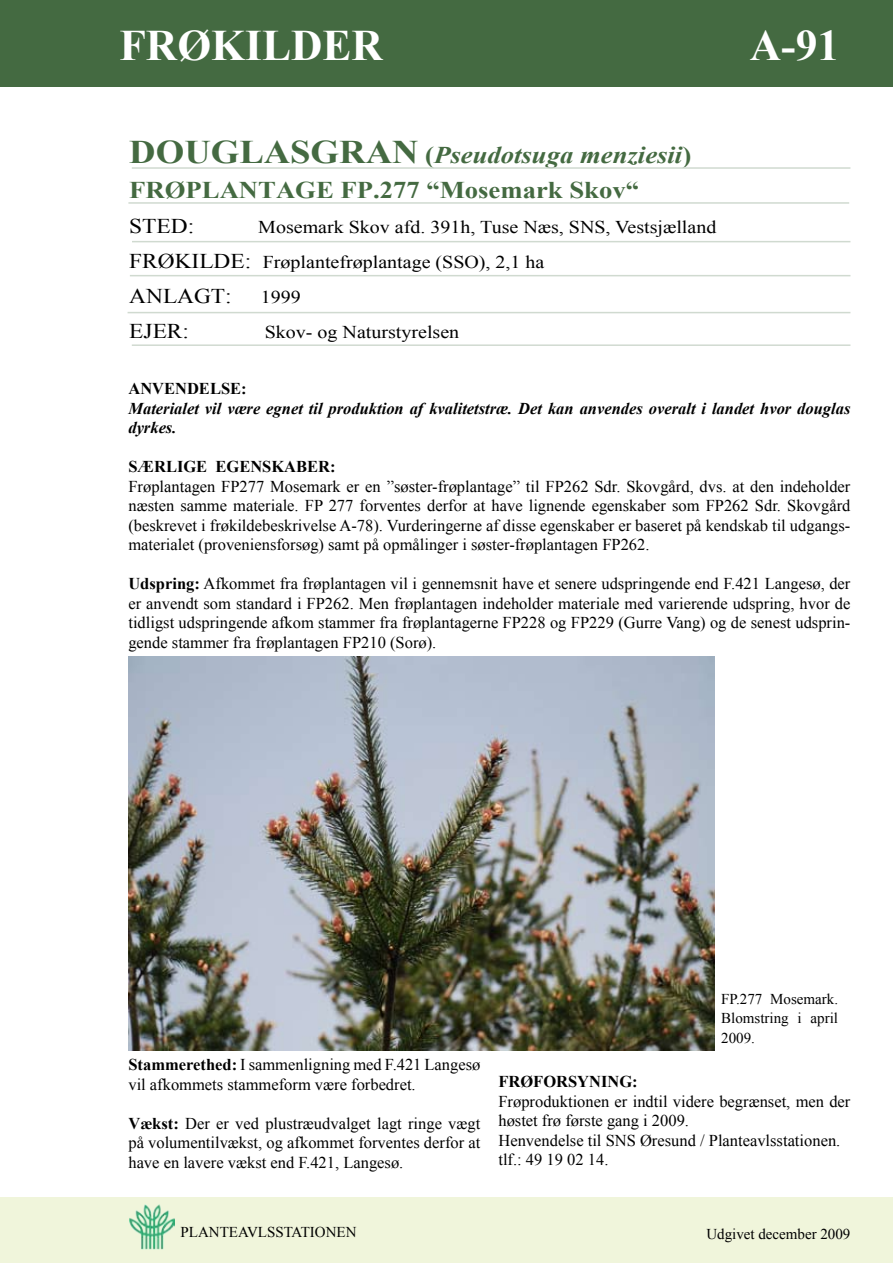
<style>
.page{position:relative;width:893px;height:1263px;background:#fff}
.page>*{position:absolute;margin:0;border:0;box-sizing:border-box;transform-origin:0 0}
.t1{font:700 43.5px "Times New Roman";color:#fff}
.t2{font:700 24px/35.1px "Times New Roman";color:#446a41;scale:1.11 1}
.t3{font:21px "Times New Roman";color:#000;scale:1.11 1}
.t4{font:18px/35.1px "Times New Roman";color:#000;scale:1.11 1}
.t5{font:16.5px/19.5px "Times New Roman";color:#000;text-align:justify}
.t6{font:italic 700 16.5px/19.5px "Times New Roman";color:#000}
.t7{font:700 16.5px "Times New Roman";color:#000}
.t8{font:15px/19.5px "Times New Roman";color:#000;text-align:justify}
.s1{font-size:33px}
.s2{font-style:italic}
.s3{font-size:21px}
.s4{font-weight:700}
</style>
<div class="page">
<div style="left:0;top:1197px;width:893px;height:66px;background:#f0f5db"></div>
<div style="left:0;top:0;width:893px;height:86px;background:#446a41"></div>
<img style="left:129px;top:1204px;width:45px;height:45px">
<hr style="left:132px;top:167px;width:718px;height:2px;background:#d0dad0">
<hr style="left:128px;top:202px;width:721px;height:2px;background:#d0dad0">
<hr style="left:132px;top:241px;width:718px;height:1px;background:#d0dad0">
<hr style="left:130px;top:275px;width:720px;height:1px;background:#d0dad0">
<hr style="left:128px;top:312px;width:722px;height:1px;background:#d0dad0">
<hr style="left:132px;top:344px;width:718px;height:2px;background:#d0dad0">
<img style="left:128px;top:657px;width:586px;height:393px">
<h1 class="t1" style="left:119px;top:15px;width:265px">frøkilder</h1>
<h1 class="t1" style="left:750px;top:15px;width:91px">A-91</h1>
<h2 class="t2" style="left:129px;top:136px;width:508px"><span class="s1">dougla sgran</span> (<span class="s2">Pseudotsuga menziesii</span>) frøplantage FP.277 “Mosemark Skov“</h2>
<p class="t3" style="left:129px;top:212px;width:60px">STED:</p>
<p class="t4" style="left:129px;top:209px;width:530px;text-indent:129px">Mosemark Skov afd. 391h, Tuse Næs, SNS, Vestsjælland <span class="s3">frøkilde :</span> Frøplantefrøplantage (SSO), 2,1 ha</p>
<p class="t3" style="left:129px;top:282px;width:94px">anlagt :</p>
<p class="t4" style="left:261px;top:279px;width:38px">1999</p>
<p class="t3" style="left:129px;top:317px;width:55px">ejer:</p>
<p class="t4" style="left:265px;top:314px;width:177px">Skov- og Naturstyrelsen</p>
<p class="t7" style="left:128px;top:377px;width:48px">ANVENDELSE</p>
<p class="t7" style="left:241px;top:377px;width:7px">:</p>
<p class="t6" style="left:128px;top:398px;width:723px">Materialet vil være egnet til produktion af kvalitetstræ. Det kan anvendes overalt i landet hvor douglas dyrkes.</p>
<p class="t7" style="left:128px;top:455px;width:37px">SÆRLIGEEGENSK</p>
<p class="t7" style="left:284px;top:455px;width:53px">ABER:</p>
<p class="t5" style="left:128px;top:476px;width:724px">Frøplantagen FP277 Mosemark er en ”søster-frøplantage” til FP262 Sdr. Skovgård, dvs. at den indeholder næsten samme materiale. FP 277 forventes derfor at have lignende egenskaber som FP262 Sdr. Skovgård (beskrevet i frøkildebeskrivelse A-78). Vurderingerne af disse egenskaber er baseret på kendskab til udgangs&shy;materialet (proveniensforsøg) samt på opmålinger i søster-frøplantagen FP262.</p>
<p class="t5" style="left:128px;top:574px;width:724px"><span class="s4">Udspring:</span> Afkommet fra frøplantagen vil i gennemsnit have et senere udspringende end F.421 Langesø, der er anvendt som standard i FP262. Men frøplantagen indeholder materiale med varierende udspring, hvor de tidligst udspringende afkom stammer fra frøplantagerne FP228 og FP229 (Gurre Vang) og de senest udsprin&shy;gende stammer fra frøplantagen FP210 (Sorø).</p>
<p class="t5" style="left:128px;top:1055px;width:354px"><span class="s4">Stammerethed:</span> I sammenligning med F.421 Langesø vil afkommets stammeform være forbedret.</p>
<p class="t5" style="left:128px;top:1113px;width:353px"><span class="s4">Vækst:</span> Der er ved plustræudvalget lagt ringe vægt på volumentilvækst, og afkommet forventes derfor at have en lavere vækst end F.421, Langesø.</p>
<p class="t8" style="left:721px;top:989px;width:118px">FP.277 Mosemark.<br>Blomstring i april 2009.</p>
<p class="t7" style="left:498px;top:1070px;width:13px">FRØFORS</p>
<p class="t7" style="left:577px;top:1070px;width:24px">YNING</p>
<p class="t7" style="left:632px;top:1070px;width:7px">:</p>
<p class="t5" style="left:498px;top:1091px;width:354px;text-align:left">Frøproduktionen er indtil videre begrænset, men der høstet frø første gang i 2009.<br>Henvendelse til SNS Øresund / Planteavlsstationen. tlf.: 49 19 02 14.</p>
<p class="t8" style="left:181px;top:1222px;width:40px">plante</p>
<p class="t8" style="left:238px;top:1222px;width:89px">avlsstationen</p>
<p class="t8" style="left:706px;top:1224px;width:146px">Udgivet december 2009</p>
</div>
